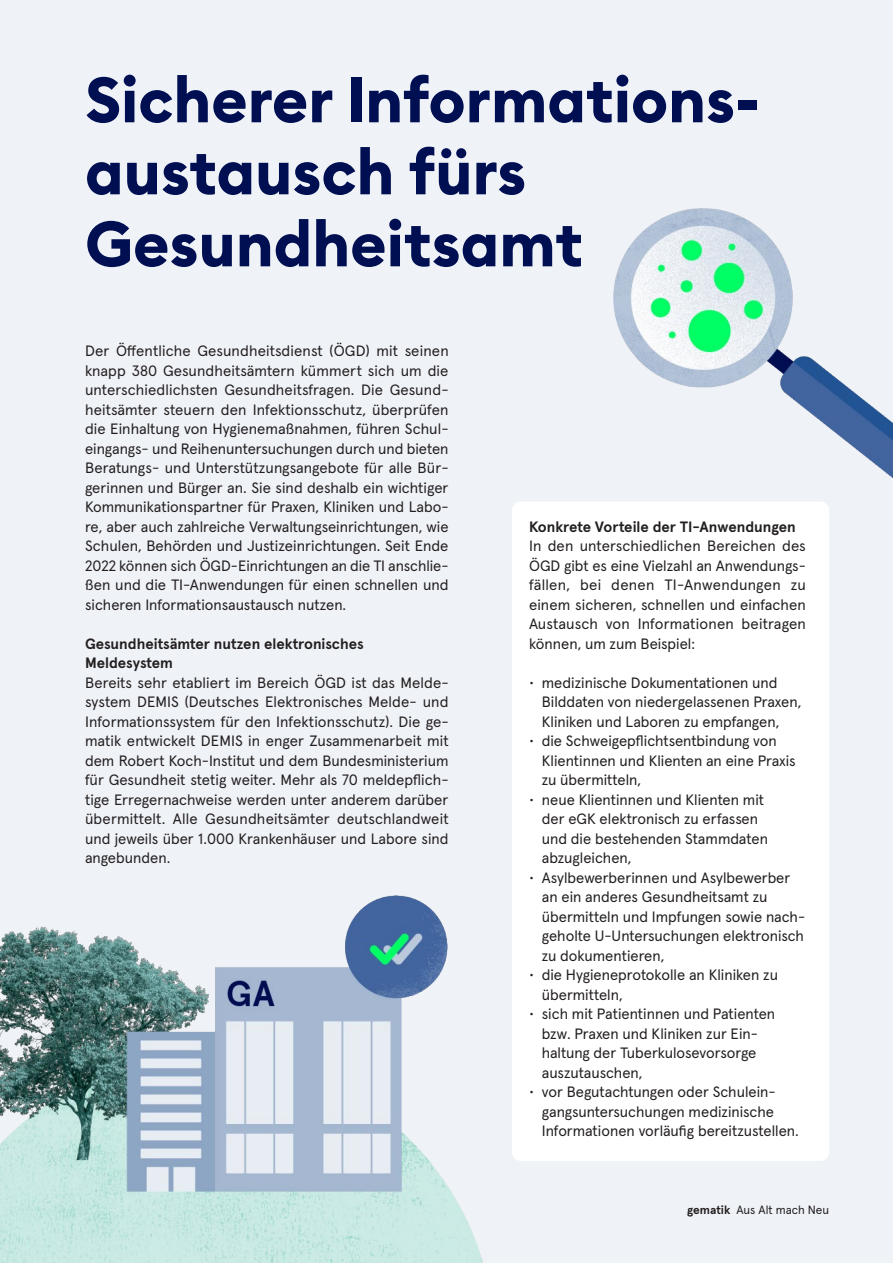
<style>
.page{position:relative;width:893px;height:1263px;background:#eff2f7}
.page>*{position:absolute;margin:0;border:0;box-sizing:border-box;transform-origin:0 0}
.t1{font:700 63px/72px "Euclid Circular B";color:#000e52}
.t2{font:15px/19.5px "Apercu Pro";color:#231f20}
.t3{font:700 15px/19.5px "Apercu Pro";color:#231f20}
.t4{font:12px "Apercu Pro";color:#231f20}
.s1{font-weight:700}
</style>
<div class="page">
<img style="left:613px;top:208px;width:280px;height:300px">
<div style="left:512px;top:502px;width:317px;height:659px;background:#fff;border-radius:9px"></div>
<img style="left:0;top:895px;width:515px;height:368px">
<h1 class="t1" style="left:85px;top:65px;width:677px">Sicherer Informations&shy;austausch fürs<br>Gesundheitsamt</h1>
<p class="t2" style="left:85px;top:340px;width:365px;text-align:justify">Der Öffentliche Gesundheitsdienst (ÖGD) mit seinen knapp 380 Gesundheitsämtern kümmert sich um die unterschiedlichsten Gesundheitsfragen. Die Gesund&shy;heitsämter steuern den Infektionsschutz, überprüfen die Einhaltung von Hygienemaßnahmen, führen Schul&shy;eingangs- und Reihenuntersuchungen durch und bieten Beratungs- und Unterstützungsangebote für alle Bür&shy;gerinnen und Bürger an. Sie sind deshalb ein wichtiger Kommunikationspartner für Praxen, Kliniken und Labo&shy;re, aber auch zahlreiche Verwaltungseinrichtungen, wie Schulen, Behörden und Justizeinrichtungen. Seit Ende 2022 können sich ÖGD-Einrichtungen an die TI anschlie&shy;ßen und die TI-Anwendungen für einen schnellen und sicheren Informationsaustausch nutzen.</p>
<p class="t3" style="left:85px;top:633px;width:280px">Gesundheitsämter nutzen elektronisches<br>Meldesystem</p>
<p class="t2" style="left:85px;top:672px;width:365px;text-align:justify">Bereits sehr etabliert im Bereich ÖGD ist das Melde&shy;system DEMIS (Deutsches Elektronisches Melde- und Informationssystem für den Infektionsschutz). Die ge&shy;matik entwickelt DEMIS in enger Zusammenarbeit mit dem Robert Koch-Institut und dem Bundesministerium für Gesundheit stetig weiter. Mehr als 70 meldepflich&shy;tige Erregernachweise werden unter anderem darüber übermittelt. Alle Gesundheitsämter deutschlandweit und jeweils über 1.000 Krankenhäuser und Labore sind angebunden.</p>
<p class="t3" style="left:529px;top:516px;width:268px">Konkrete Vorteile der TI-Anwendungen</p>
<p class="t2" style="left:529px;top:535px;width:278px;text-align:justify">In den unterschiedlichen Bereichen des ÖGD gibt es eine Vielzahl an Anwendungs&shy;fällen, bei denen TI-Anwendungen zu einem sicheren, schnellen und einfachen Austausch von Informationen beitragen können, um zum Beispiel:</p>
<p class="t2" style="left:542px;top:672px;width:261px;text-indent:-13px">• medizinische Dokumentationen und<br>Bilddaten von niedergelassenen Praxen,<br>Kliniken und Laboren zu empfangen,</p>
<p class="t2" style="left:542px;top:730px;width:255px;text-indent:-13px">• die Schweigepflichtsentbindung von<br>Klientinnen und Klienten an eine Praxis zu übermitteln,</p>
<p class="t2" style="left:542px;top:789px;width:228px;text-indent:-13px">• neue Klientinnen und Klienten mit der eGK elektronisch zu erfassen und die bestehenden Stammdaten abzugleichen,</p>
<p class="t2" style="left:542px;top:867px;width:265px;text-indent:-13px">• Asylbewerberinnen und Asylbewerber an ein anderes Gesundheitsamt zu übermitteln und Impfungen sowie nach&shy;geholte U-Untersuchungen elektronisch zu dokumentieren,</p>
<p class="t2" style="left:542px;top:964px;width:238px;text-indent:-13px">• die Hygieneprotokolle an Kliniken zu übermitteln,</p>
<p class="t2" style="left:542px;top:1003px;width:235px;text-indent:-13px">• sich mit Patientinnen und Patienten bzw. Praxen und Kliniken zur Ein&shy;haltung der Tuberkulosevorsorge auszutauschen,</p>
<p class="t2" style="left:542px;top:1081px;width:259px;text-indent:-13px">• vor Begutachtungen oder Schulein&shy;gangsuntersuchungen medizinische<br>Informationen vorläufig bereitzustellen.</p>
<p class="t4" style="left:687px;top:1201px;width:144px"><span class="s1">gematik</span> Aus Alt mach Neu</p>
</div>
